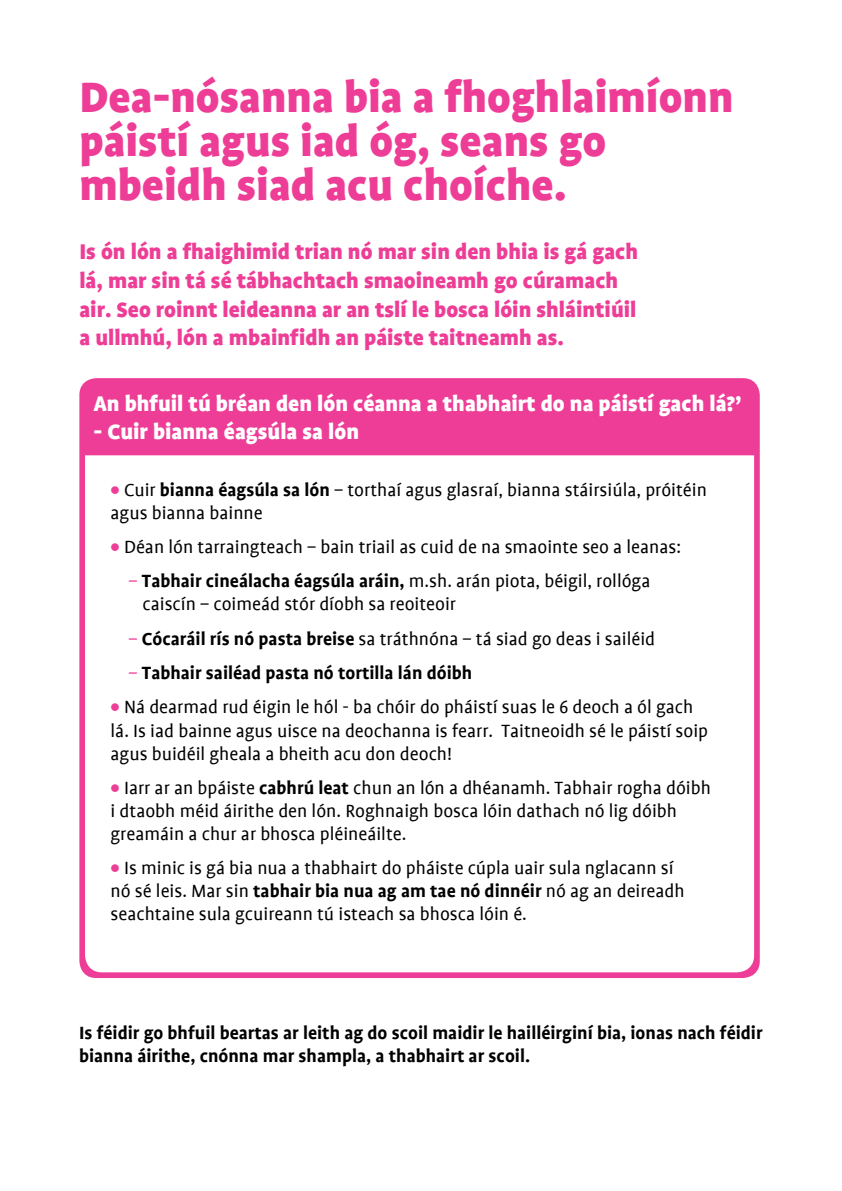
<style>
.page{position:relative;width:842px;height:1191px;background:#fff}
.page>*{position:absolute;margin:0;border:0;box-sizing:border-box;transform-origin:0 0}
.t1{font:900 48px/44px "Profile";color:#ee3d96}
.t2{font:900 24px/28.8px "Profile";color:#ee3d96}
.t3{font:900 24px "Profile";color:#fff}
.t4{font:20px/23px "Profile";color:#000}
.t5{font:700 20px/23px "Profile";color:#000}
.s1{font-weight:900;color:#ee3d96}
.s2{font-weight:700}
.s3{color:#ee3d96}
.s4{font-weight:400;color:#ee3d96}
</style>
<div class="page">
<div style="left:79px;top:378px;width:681px;height:600px;background:#ee3d96;border-radius:17px"></div>
<div style="left:85px;top:455px;width:669px;height:517px;background:#fff"></div>
<h1 class="t1" style="left:79px;top:75px;width:656px">Dea-nósanna bia a fhoghlaimíonn páistí agus iad óg, seans go mbeidh siad acu choíche.</h1>
<p class="t2" style="left:79px;top:237px;width:560px">Is ón lón a fhaighimid trian nó mar sin den bhia is gá gach lá, mar sin tá sé tábhachtach smaoineamh go cúramach air. Seo roinnt leideanna ar an tslí le bosca lóin shláintiúil a ullmhú, lón a mbainfidh an páiste taitneamh as.</p>
<p class="t3" style="left:94px;top:390px;width:650px">An bhfuil tú bréan den lón céanna a thabhairt do na páistí gach lá?’</p>
<p class="t3" style="left:94px;top:418px;width:267px">- Cuir bianna éagsúla sa lón</p>
<p class="t4" style="left:111px;top:478px;width:598px"><span class="s1">•</span> Cuir <span class="s2">bianna éagsúla sa lón</span> – torthaí agus glasraí, bianna stáirsiúla, próitéin agus bianna bainne</p>
<p class="t4" style="left:111px;top:535px;width:572px"><span class="s1">•</span> Déan lón tarraingteach – bain triail as cuid de na smaointe seo a leanas:</p>
<p class="t4" style="left:143px;top:570px;width:509px;text-indent:-14px"><span class="s3">–</span> <span class="s2">Tabhair cineálacha éagsúla aráin,</span> m.sh. arán piota, béigil, rollóga caiscín – coimeád stór díobh sa reoiteoir</p>
<p class="t4" style="left:129px;top:627px;width:528px"><span class="s3">–</span> <span class="s2">Cócaráil rís nó pasta breise</span> sa tráthnóna – tá siad go deas i sailéid</p>
<p class="t5" style="left:129px;top:661px;width:345px"><span class="s4">–</span> Tabhair sailéad pasta nó tortilla lán dóibh</p>
<p class="t4" style="left:111px;top:696px;width:599px"><span class="s1">•</span> Ná dearmad rud éigin le hól - ba chóir do pháistí suas le 6 deoch a ól gach lá. Is iad bainne agus uisce na deochanna is fearr. Taitneoidh sé le páistí soip agus buidéil gheala a bheith acu don deoch!</p>
<p class="t4" style="left:111px;top:776px;width:602px"><span class="s1">•</span> Iarr ar an bpáiste <span class="s2">cabhrú leat</span> chun an lón a dhéanamh. Tabhair rogha dóibh i dtaobh méid áirithe den lón. Roghnaigh bosca lóin dathach nó lig dóibh greamáin a chur ar bhosca pléineáilte.</p>
<p class="t4" style="left:111px;top:856px;width:576px"><span class="s1">•</span> Is minic is gá bia nua a thabhairt do pháiste cúpla uair sula nglacann sí nó sé leis. Mar sin <span class="s2">tabhair bia nua ag am tae nó dinnéir</span> nó ag an deireadh seachtaine sula gcuireann tú isteach sa bhosca lóin é.</p>
<p class="t5" style="left:79px;top:1021px;width:685px">Is féidir go bhfuil beartas ar leith ag do scoil maidir le hailléirginí bia, ionas nach féidir bianna áirithe, cnónna mar shampla, a thabhairt ar scoil.</p>
</div>
